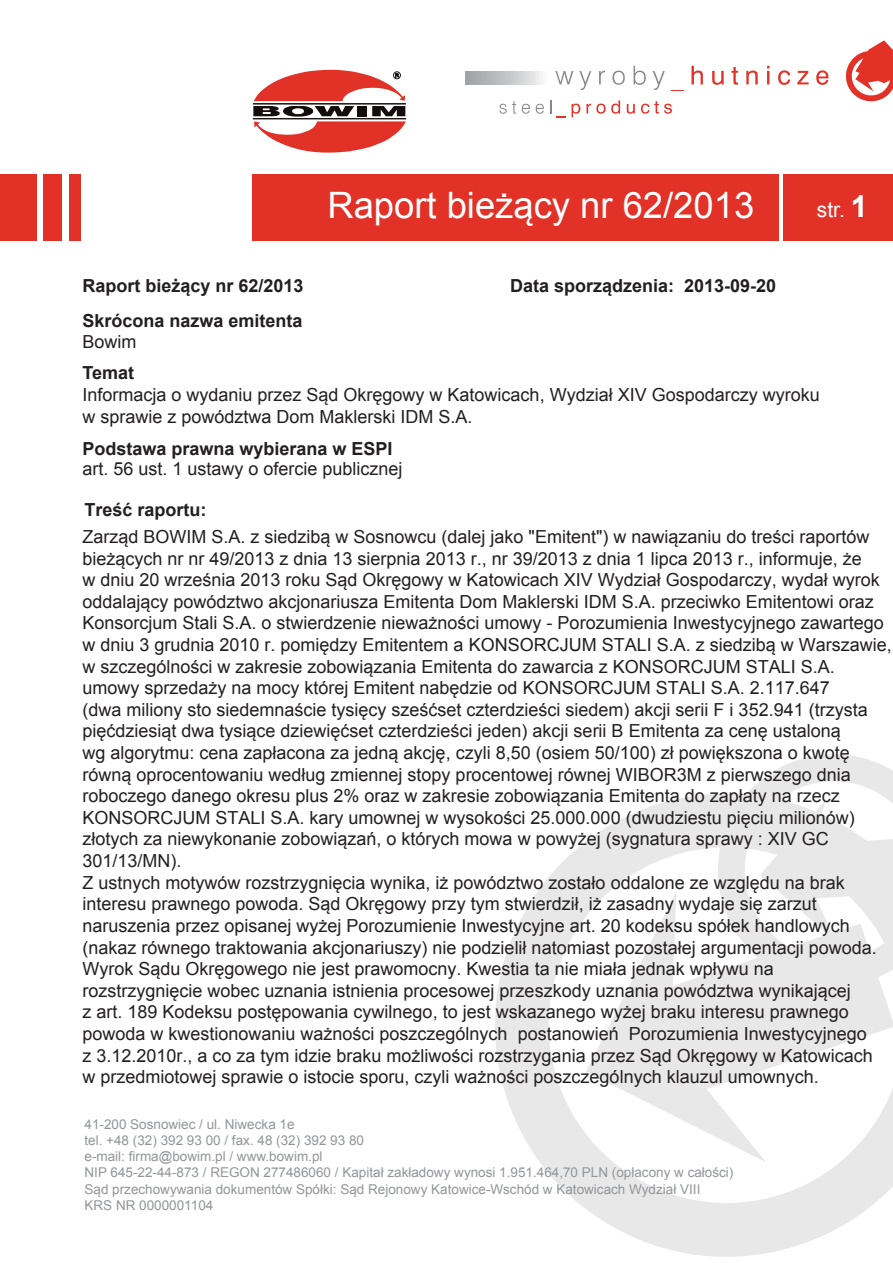
<style>
.page{position:relative;width:893px;height:1263px;background:#fff}
.page>*{position:absolute;margin:0;border:0;box-sizing:border-box;transform-origin:0 0}
.t1{font:36.45px "Arial";color:#fff}
.t2{font:21px "Arial";color:#fff}
.t3{font:18px/21.6px "Arial";color:#231f20}
.t4{font:700 18px "Arial";color:#231f20}
.t5{font:13.5px/16.2px "Arial";color:#939598}
.s1{font-weight:700;font-size:30.45px}
</style>
<div class="page">
<svg style="left:846px;top:40px;width:47px;height:61px"></svg>
<svg style="left:495px;top:754px;width:398px;height:503px"></svg>
<svg style="left:253px;top:70px;width:153px;height:83px"></svg>
<svg style="left:579px;top:71px;width:12px;height:19px"></svg>
<svg style="left:599px;top:71px;width:6px;height:13px"></svg>
<svg style="left:612px;top:71px;width:13px;height:14px"></svg>
<svg style="left:634px;top:66px;width:12px;height:19px"></svg>
<svg style="left:653px;top:71px;width:12px;height:19px"></svg>
<svg style="left:671px;top:90px;width:13px;height:1px"></svg>
<svg style="left:691px;top:66px;width:12px;height:18px"></svg>
<svg style="left:712px;top:71px;width:12px;height:14px"></svg>
<svg style="left:731px;top:67px;width:7px;height:18px"></svg>
<svg style="left:746px;top:70px;width:12px;height:14px"></svg>
<svg style="left:767px;top:66px;width:2px;height:18px"></svg>
<svg style="left:778px;top:70px;width:12px;height:15px"></svg>
<svg style="left:797px;top:71px;width:12px;height:13px"></svg>
<svg style="left:816px;top:70px;width:12px;height:15px"></svg>
<svg style="left:499px;top:101px;width:17px;height:13px"></svg>
<svg style="left:522px;top:104px;width:8px;height:10px"></svg>
<svg style="left:536px;top:104px;width:8px;height:10px"></svg>
<svg style="left:550px;top:100px;width:1px;height:14px"></svg>
<svg style="left:572px;top:104px;width:8px;height:13px"></svg>
<svg style="left:586px;top:100px;width:34px;height:14px"></svg>
<svg style="left:627px;top:104px;width:8px;height:10px"></svg>
<svg style="left:641px;top:101px;width:31px;height:13px"></svg>
<hr style="left:466px;top:71px;width:3px;height:14px;background:#a0a2a7">
<hr style="left:469px;top:71px;width:3px;height:14px;background:#a3a5a8">
<hr style="left:472px;top:71px;width:4px;height:14px;background:#a5a7ab">
<hr style="left:476px;top:71px;width:3px;height:14px;background:#a7aaad">
<hr style="left:479px;top:71px;width:4px;height:14px;background:#abadb0">
<hr style="left:483px;top:71px;width:3px;height:14px;background:#aeb0b3">
<hr style="left:486px;top:71px;width:3px;height:14px;background:#b0b2b5">
<hr style="left:489px;top:71px;width:4px;height:14px;background:#b3b6b9">
<hr style="left:493px;top:71px;width:3px;height:14px;background:#b6b8bb">
<hr style="left:496px;top:71px;width:3px;height:14px;background:#b9bbbd">
<hr style="left:499px;top:71px;width:4px;height:14px;background:#bcbec0">
<hr style="left:503px;top:71px;width:3px;height:14px;background:#bec1c2">
<hr style="left:504px;top:71px;width:4px;height:14px;background:#c2c3c5">
<hr style="left:508px;top:71px;width:3px;height:14px;background:#c5c6c8">
<hr style="left:511px;top:71px;width:3px;height:14px;background:#c9cacb">
<hr style="left:514px;top:71px;width:4px;height:14px;background:#cdcecf">
<hr style="left:518px;top:71px;width:3px;height:14px;background:#d1d2d3">
<hr style="left:521px;top:71px;width:4px;height:14px;background:#d4d6d7">
<hr style="left:523px;top:71px;width:3px;height:14px;background:#d8d8d9">
<hr style="left:525px;top:71px;width:3px;height:14px;background:#dadcdc">
<hr style="left:528px;top:71px;width:3px;height:14px;background:#dfdee0">
<hr style="left:531px;top:71px;width:4px;height:14px;background:#e3e3e5">
<hr style="left:535px;top:71px;width:3px;height:14px;background:#e8e8e9">
<hr style="left:536px;top:71px;width:4px;height:14px;background:#ecedee">
<hr style="left:540px;top:71px;width:3px;height:14px;background:#f1f3f3">
<hr style="left:543px;top:71px;width:3px;height:14px;background:#f7f8f7">
<svg style="left:555px;top:71px;width:18px;height:14px"></svg>
<div style="left:252px;top:174px;width:526px;height:66px;background:#e23227"></div>
<div style="left:783px;top:174px;width:110px;height:66px;background:#e23227"></div>
<div style="left:0;top:174px;width:36px;height:66px;background:#e23227"></div>
<div style="left:44px;top:174px;width:18px;height:66px;background:#e23227"></div>
<div style="left:69px;top:174px;width:12px;height:66px;background:#e23227"></div>
<h1 class="t1" style="left:327px;top:180px;width:428px">Raport bieżący nr 62/2013</h1>
<p class="t2" style="left:817px;top:196px;width:52px">str. <span class="s1">1</span></p>
<p class="t4" style="left:82px;top:273px;width:223px">Raport bieżący nr 62/2013</p>
<p class="t4" style="left:510px;top:273px;width:268px">Data sporządzenia: 2013-09-20</p>
<p class="t4" style="left:82px;top:308px;width:222px">Skrócona nazwa emitenta</p>
<p class="t3" style="left:82px;top:331px;width:56px">Bowim</p>
<p class="t4" style="left:82px;top:360px;width:53px">Temat</p>
<p class="t3" style="left:82px;top:384px;width:739px">Informacja o wydaniu przez Sąd Okręgowy w Katowicach, Wydział XIV Gospodarczy wyroku w sprawie z powództwa Dom Maklerski IDM S.A.</p>
<p class="t4" style="left:82px;top:436px;width:312px">Podstawa prawna wybierana w ESPI</p>
<p class="t3" style="left:82px;top:458px;width:322px">art. 56 ust. 1 ustawy o ofercie publicznej</p>
<p class="t4" style="left:84px;top:496px;width:124px">Treść raportu:</p>
<p class="t3" style="left:82px;top:526px;width:811px">Zarząd BOWIM S.A. z siedzibą w Sosnowcu (dalej jako "Emitent") w nawiązaniu do treści raportów bieżących nr nr 49/2013 z dnia 13 sierpnia 2013 r., nr 39/2013 z dnia 1 lipca 2013 r., informuje, że<br>w dniu 20 września 2013 roku Sąd Okręgowy w Katowicach XIV Wydział Gospodarczy, wydał wyrok oddalający powództwo akcjonariusza Emitenta Dom Maklerski IDM S.A. przeciwko Emitentowi oraz Konsorcjum Stali S.A. o stwierdzenie nieważności umowy - Porozumienia Inwestycyjnego zawartego w dniu 3 grudnia 2010 r. pomiędzy Emitentem a KONSORCJUM STALI S.A. z siedzibą w Warszawie, w szczególności w zakresie zobowiązania Emitenta do zawarcia z KONSORCJUM STALI S.A. umowy sprzedaży na mocy której Emitent nabędzie od KONSORCJUM STALI S.A. 2.117.647<br>(dwa miliony sto siedemnaście tysięcy sześćset czterdzieści siedem) akcji serii F i 352.941 (trzysta pięćdziesiąt dwa tysiące dziewięćset czterdzieści jeden) akcji serii B Emitenta za cenę ustaloną<br>wg algorytmu: cena zapłacona za jedną akcję, czyli 8,50 (osiem 50/100) zł powiększona o kwotę równą oprocentowaniu według zmiennej stopy procentowej równej WIBOR3M z pierwszego dnia roboczego danego okresu plus 2% oraz w zakresie zobowiązania Emitenta do zapłaty na rzecz KONSORCJUM STALI S.A. kary umownej w wysokości 25.000.000 (dwudziestu pięciu milionów) złotych za niewykonanie zobowiązań, o których mowa w powyżej (sygnatura sprawy : XIV GC 301/13/MN).<br>Z ustnych motywów rozstrzygnięcia wynika, iż powództwo zostało oddalone ze względu na brak interesu prawnego powoda. Sąd Okręgowy przy tym stwierdził, iż zasadny wydaje się zarzut naruszenia przez opisanej wyżej Porozumienie Inwestycyjne art. 20 kodeksu spółek handlowych (nakaz równego traktowania akcjonariuszy) nie podzielił natomiast pozostałej argumentacji powoda.<br>Wyrok Sądu Okręgowego nie jest prawomocny. Kwestia ta nie miała jednak wpływu na rozstrzygnięcie wobec uznania istnienia procesowej przeszkody uznania powództwa wynikającej<br>z art. 189 Kodeksu postępowania cywilnego, to jest wskazanego wyżej braku interesu prawnego powoda w kwestionowaniu ważności poszczególnych postanowień Porozumienia Inwestycyjnego<br>z 3.12.2010r., a co za tym idzie braku możliwości rozstrzygania przez Sąd Okręgowy w Katowicach<br>w przedmiotowej sprawie o istocie sporu, czyli ważności poszczególnych klauzul umownych.</p>
<p class="t5" style="left:84px;top:1116px;width:650px">41-200 Sosnowiec / ul. Niwecka 1e<br>tel. +48 (32) 392 93 00 / fax. 48 (32) 392 93 80<br>e-mail: firma@bowim.pl / www.bowim.pl<br>NIP 645-22-44-873 / REGON 277486060 / Kapitał zakładowy wynosi 1.951.464,70 PLN (opłacony w całości)<br>Sąd przechowywania dokumentów Spółki: Sąd Rejonowy Katowice-Wschód w Katowicach Wydział VIII<br>KRS NR 0000001104</p>
</div>
